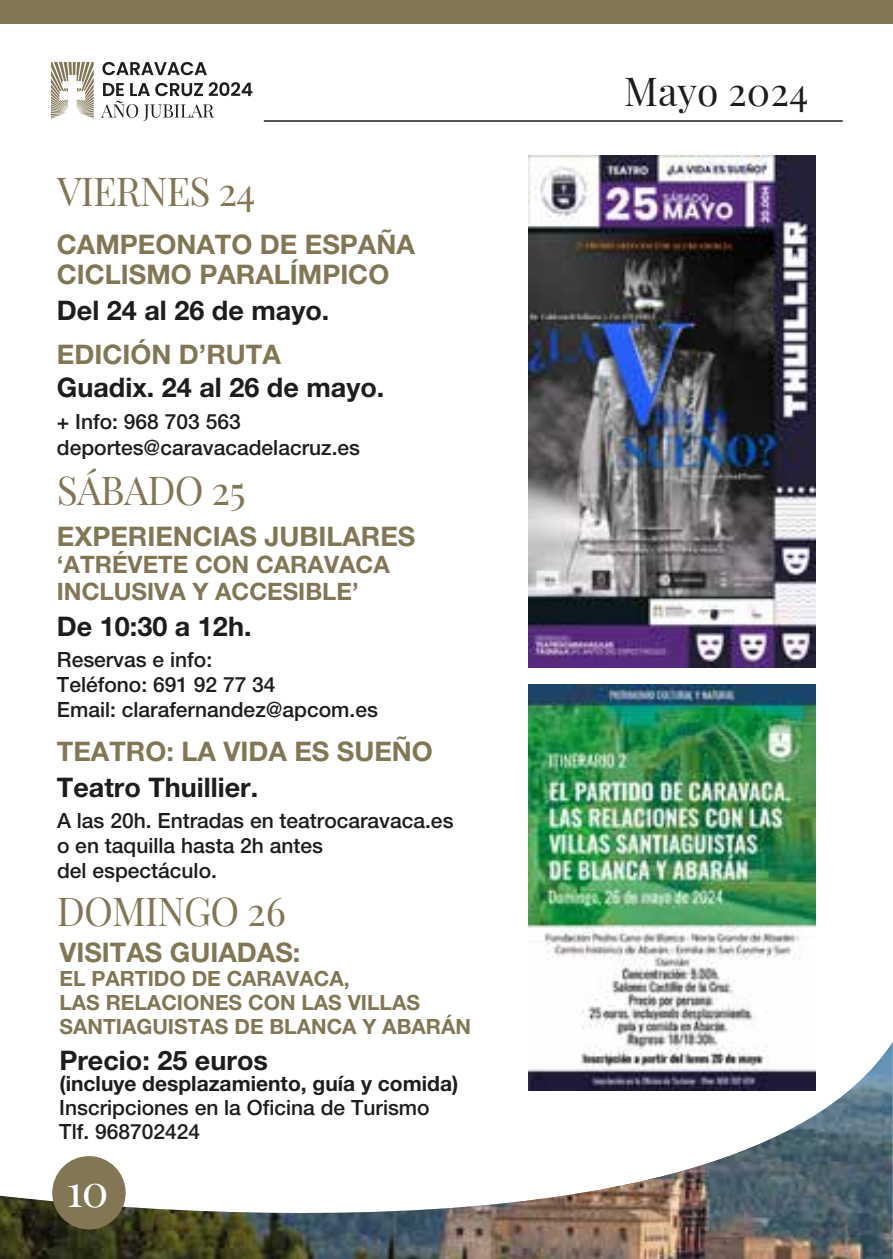
<style>
.page{position:relative;width:893px;height:1259px;background:#fff}
.page>*{position:absolute;margin:0;border:0;box-sizing:border-box;transform-origin:0 0}
.t1{font:44.7px "Playfair Display";color:#fff}
.t2{font:39px "Playfair Display";letter-spacing:-.025em;color:#827655}
.t3{font:39px "Playfair Display";color:#1d1d1b}
.t4{font:700 27px/30px "Helvetica Neue LT Std";color:#827655}
.t5{font:700 27px "Helvetica Neue LT Std";color:#1d1d1b}
.t6{font:700 24px/27px "Helvetica Neue LT Std";color:#827655}
.t7{font:500 21px/25.2px "Helvetica Neue LT Std";color:#1d1d1b}
.t8{font:700 21px/24px "Helvetica Neue LT Std";color:#827655}
.t9{font:700 21px "Helvetica Neue LT Std";color:#1d1d1b}
</style>
<div class="page">
<div style="left:0;top:0;width:893px;height:24px;background:#827655"></div>
<svg style="left:51px;top:62px;width:43px;height:57px"></svg>
<svg style="left:102px;top:62px;width:105px;height:13px"></svg>
<svg style="left:101px;top:82px;width:151px;height:39px"></svg>
<hr style="left:264px;top:120px;width:579px;height:2px;background:#1d1d1b">
<img style="left:0;top:1042px;width:893px;height:217px">
<div style="left:52px;top:1156px;width:74px;height:73px;background:#827655;border-radius:50%"></div>
<img style="left:528px;top:156px;width:288px;height:511px">
<img style="left:528px;top:684px;width:288px;height:407px">
<h2 class="t2" style="left:57px;top:160px;width:200px">VIERNES 24</h2>
<p class="t4" style="left:57px;top:229px;width:360px">CAMPEONATO DE ESPAÑA<br>CICLISMO PARALÍMPICO</p>
<p class="t5" style="left:57px;top:294px;width:274px">Del 24 al 26 de mayo.</p>
<p class="t4" style="left:57px;top:338px;width:225px">EDICIÓN D’RUTA</p>
<p class="t5" style="left:57px;top:370px;width:329px">Guadix. 24 al 26 de mayo.</p>
<p class="t7" style="left:57px;top:409px;width:305px">+ Info: 968 703 563 deportes@caravacadelacruz.es</p>
<h2 class="t2" style="left:57px;top:460px;width:190px">SÁBADO 25</h2>
<p class="t4" style="left:57px;top:521px;width:360px">EXPERIENCIAS JUBILARES</p>
<p class="t6" style="left:57px;top:551px;width:334px">‘ATRÉVETE CON CARAVACA<br>INCLUSIVA Y ACCESIBLE’</p>
<p class="t5" style="left:57px;top:610px;width:196px">De 10:30 a 12h.</p>
<p class="t7" style="left:57px;top:646px;width:323px">Reservas e info:<br>Teléfono: 691 92 77 34<br>Email: clarafernandez@apcom.es</p>
<p class="t4" style="left:57px;top:736px;width:378px">TEATRO: LA VIDA ES SUEÑO</p>
<p class="t5" style="left:57px;top:771px;width:203px">Teatro Thuillier.</p>
<p class="t7" style="left:57px;top:807px;width:398px">A las 20h. Entradas en teatrocaravaca.es o en taquilla hasta 2h antes<br>del espectáculo.</p>
<h2 class="t2" style="left:57px;top:880px;width:231px">DOMINGO 26</h2>
<p class="t4" style="left:59px;top:936px;width:242px">VISITAS GUIADAS:</p>
<p class="t8" style="left:59px;top:965px;width:413px">EL PARTIDO DE CARAVACA,<br>LAS RELACIONES CON LAS VILLAS<br>SANTIAGUISTAS DE BLANCA Y ABARÁN</p>
<p class="t5" style="left:59px;top:1043px;width:210px">Precio: 25 euros</p>
<p class="t9" style="left:59px;top:1070px;width:400px">(incluye desplazamiento, guía y comida)</p>
<p class="t7" style="left:59px;top:1095px;width:372px;line-height:24px">Inscripciones en la Oficina de Turismo<br>Tlf. 968702424</p>
<h1 class="t1" style="left:66px;top:1155px;width:44px">10</h1>
<h2 class="t3" style="left:624px;top:61px;width:186px">Mayo 2024</h2>
</div>
